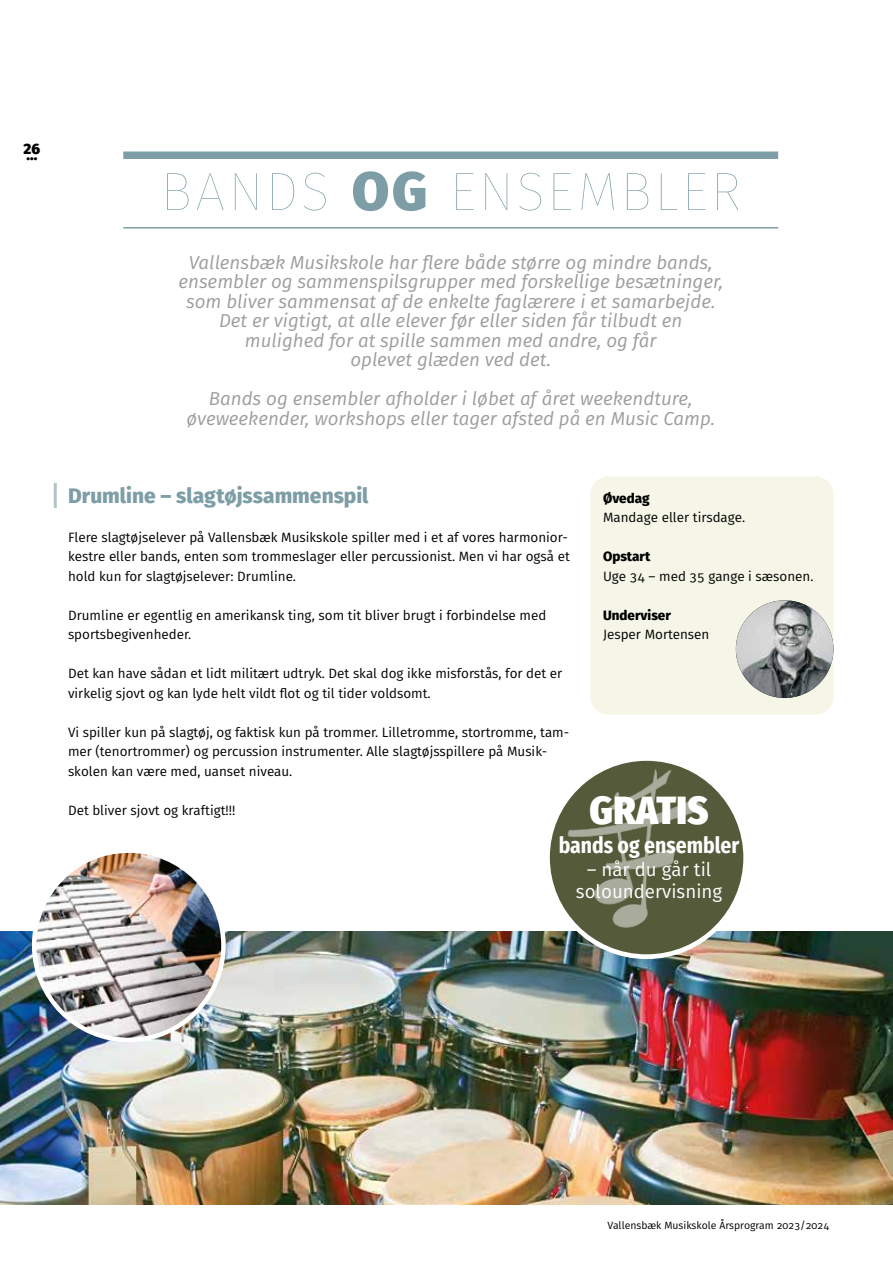
<style>
.page{position:relative;width:893px;height:1263px;background:#fff}
.page>*{position:absolute;margin:0;border:0;box-sizing:border-box;transform-origin:0 0}
.t1{font:54px "Fira Sans Hair";letter-spacing:.045em;color:#7d9ea6}
.t2{font:800 39.3px "Fira Sans Condensed";letter-spacing:.01em;color:#fff}
.t3{font:700 22.35px "Fira Sans Condensed";color:#fff;scale:.96 1}
.t4{font:800 21px "Fira Sans";color:#7d9ea6}
.t5{font:18.9px/22.6px "Fira Sans";color:#fff;text-align:center}
.t6{font:italic 18.75px/19.5px "Fira Sans";color:#9d9d9c;text-align:center}
.t7{font:800 15px "Fira Sans";color:#000}
.t8{font:13.5px/19.5px "Fira Sans";color:#000}
.t9{font:800 13.5px "Fira Sans";color:#000}
.t10{font:10.5px "Fira Sans";color:#000}
.s1{font-family:"Fira Sans";font-weight:800}
</style>
<div class="page">
<img style="left:0;top:932px;width:893px;height:273px">
<div style="left:123px;top:151px;width:655px;height:8px;background:#7d9ea6"></div>
<hr style="left:123px;top:227px;width:655px;height:2px;background:#7d9ea6">
<hr style="left:54px;top:483px;width:3px;height:25px;background:#b3c3c8">
<div style="left:590px;top:476px;width:243px;height:239px;background:#f5f6e7;border-radius:18px"></div>
<img style="left:736px;top:600px;width:97px;height:98px;border-radius:49px">
<img style="left:34px;top:853px;width:189px;height:187px">
<div style="left:32px;top:848px;width:194px;height:194px;border:4px solid #fff;border-radius:50%"></div>
<div style="left:547px;top:758px;width:199px;height:199px;background:#545a3a;border-radius:50%"></div>
<div style="left:545px;top:756px;width:203px;height:203px;border:5px solid #fff;border-radius:50%"></div>
<img style="left:567px;top:769px;width:142px;height:162px">
<p class="t7" style="left:24px;top:142px;width:18px">26...</p>
<h1 class="t1" style="left:160px;top:153px;width:582px">BANDS <span class="s1">OG</span> ENSEMBLER</h1>
<p class="t6" style="left:178px;top:252px;width:546px">Vallensbæk Musikskole har flere både større og mindre bands, ensembler og sammenspilsgrupper med forskellige besætninger, som bliver sammensat af de enkelte faglærere i et samarbejde.<br>Det er vigtigt, at alle elever før eller siden får tilbudt en mulighed for at spille sammen med andre, og får<br>oplevet glæden ved det.</p>
<h3 class="t6" style="left:186px;top:388px;width:530px">Bands og ensembler afholder i løbet af året weekendture, øveweekender, workshops eller tager afsted på en Music Camp.</h3>
<h3 class="t4" style="left:68px;top:477px;width:302px">Drumline – slagtøjssammenspil</h3>
<p class="t8" style="left:68px;top:527px;width:503px">Flere slagtøjselever på Vallensbæk Musikskole spiller med i et af vores harmonior&shy;kestre eller bands, enten som trommeslager eller percussionist. Men vi har også et hold kun for slagtøjselever: Drumline.</p>
<p class="t8" style="left:68px;top:605px;width:480px">Drumline er egentlig en amerikansk ting, som tit bliver brugt i forbindelse med sportsbegivenheder.</p>
<p class="t8" style="left:68px;top:663px;width:496px">Det kan have sådan et lidt militært udtryk. Det skal dog ikke misforstås, for det er virkelig sjovt og kan lyde helt vildt flot og til tider voldsomt.</p>
<p class="t8" style="left:68px;top:722px;width:503px">Vi spiller kun på slagtøj, og faktisk kun på trommer. Lilletromme, stortromme, tam&shy;mer (tenortrommer) og percussion instrumenter. Alle slagtøjsspillere på Musik&shy;skolen kan være med, uanset niveau.</p>
<p class="t8" style="left:68px;top:800px;width:169px">Det bliver sjovt og kraftigt!!!</p>
<p class="t9" style="left:603px;top:486px;width:48px">Øvedag</p>
<p class="t8" style="left:603px;top:507px;width:142px">Mandage eller tirsdage.</p>
<p class="t9" style="left:603px;top:545px;width:49px">Opstart</p>
<p class="t8" style="left:603px;top:566px;width:211px">Uge 34 – med 35 gange i sæsonen.</p>
<p class="t9" style="left:603px;top:603px;width:69px">Underviser</p>
<p class="t8" style="left:603px;top:624px;width:108px">Jesper Mortensen</p>
<h2 class="t2" style="left:589px;top:775px;width:121px">GRATIS</h2>
<h3 class="t3" style="left:559px;top:826px;width:190px">bands og ensembler</h3>
<h3 class="t5" style="left:576px;top:857px;width:148px">– når du går til soloundervisning</h3>
<p class="t10" style="left:608px;top:1218px;width:223px">Vallensbæk Musikskole Årsprogram 2023/2024</p>
</div>
